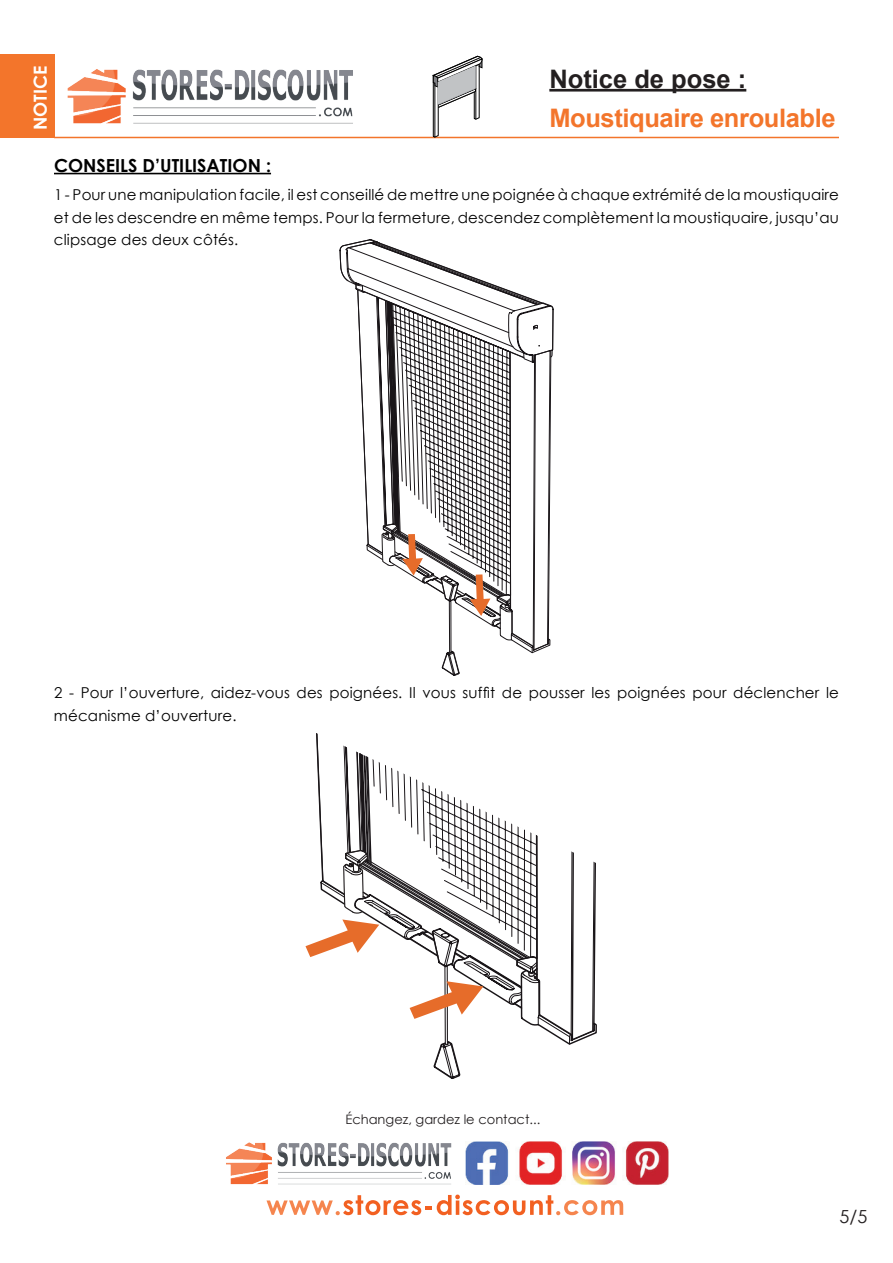
<style>
.page{position:relative;width:893px;height:1263px;background:#fff}
.page>*{position:absolute;margin:0;border:0;box-sizing:border-box;transform-origin:0 0}
.t1{font:700 25.5px "Arial";letter-spacing:-.015em;color:#f3752b}
.t2{font:700 25.5px "Arial";color:#231f20}
.t3{font:700 18px "Century Gothic";color:#000}
.t4{font:700 18px "Century Gothic";color:#fff}
.t5{font:18px "Century Gothic";color:#231f20}
.t6{font:15px/22.5px "Century Gothic";letter-spacing:.01em;color:#000;text-align:justify}
.t7{font:13.05px "Century Gothic";color:#231f20}
</style>
<div class="page">
<hr style="left:54px;top:137px;width:785px;height:1px;background:#f3752b">
<div style="left:0;top:54px;width:54px;height:84px;background:#f3752b"></div>
<hr style="left:549px;top:89px;width:197px;height:3px;background:#231f20">
<svg style="left:433px;top:56px;width:49px;height:81px"></svg>
<img style="left:67px;top:69px;width:286px;height:55px">
<hr style="left:54px;top:173px;width:217px;height:1px;background:#000">
<svg style="left:305px;top:239px;width:292px;height:840px"></svg>
<svg style="left:266px;top:1194px;width:357px;height:21px"></svg>
<img style="left:226px;top:1142px;width:226px;height:43px">
<img style="left:465px;top:1141px;width:204px;height:44px">
<p class="t4" style="left:27px;top:130px;width:66px;rotate:-90deg">NOTICE</p>
<h1 class="t2" style="left:549px;top:61px;width:198px">Notice de pose :</h1>
<h1 class="t1" style="left:549px;top:100px;width:288px">Moustiquaire enroulable</h1>
<p class="t3" style="left:54px;top:152px;width:219px">CONSEILS D’UTILISATION :</p>
<p class="t6" style="left:54px;top:183px;width:786px">1 - Pour une manipulation facile, il est conseillé de mettre une poignée à chaque extrémité de la moustiquaire et de les descendre en même temps. Pour la fermeture, descendez complètement la moustiquaire, jusqu’au clipsage des deux côtés.</p>
<p class="t6" style="left:54px;top:681px;width:786px">2 - Pour l’ouverture, aidez-vous des poignées. Il vous suffit de pousser les poignées pour déclencher le mécanisme d’ouverture.</p>
<p class="t7" style="left:345px;top:1110px;width:196px">Échangez, gardez le contact...</p>
<p class="t5" style="left:839px;top:1204px;width:29px">5/5</p>
</div>
